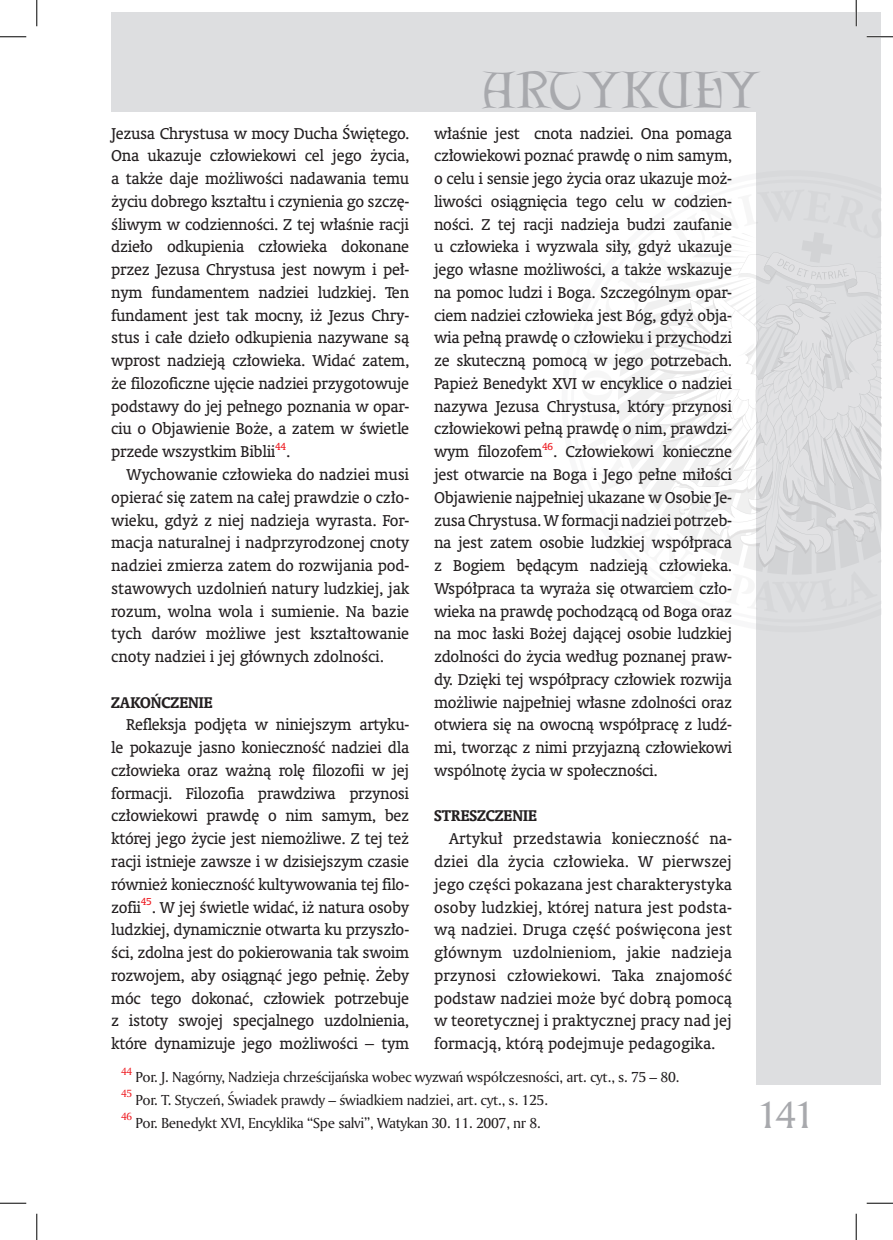
<style>
.page{position:relative;width:893px;height:1240px;background:#fff}
.page>*{position:absolute;margin:0;border:0;box-sizing:border-box;transform-origin:0 0}
.t1{font:46.55px "Lettergical PL";letter-spacing:-.005em;color:#a8a9ad}
.t2{font:36.75px "Amerigo PL";color:#a8a9ad}
.Normalny{font:15.75px/22.8px "Oranda PL";letter-spacing:-.02em;color:#231f20;text-align:justify}
.Normalny-2{font:700 15.75px "Oranda PL";color:#231f20}
.art-przypis{font:14px "Amerigo PL";letter-spacing:-.025em;color:#231f20}
.art-przypis-2{font:10.15px "Amerigo PL";color:#ee1d23}
.Normalny-3{font:10.15px "Oranda PL";color:#ee1d23}
</style>
<div class="page">
<div style="left:756px;top:12px;width:124px;height:1071px;background:#dddee0"></div>
<div style="left:111px;top:12px;width:769px;height:99px;background:#dddee0"></div>
<svg style="left:618px;top:233px;width:262px;height:341px"></svg>
<hr style="left:866px;top:36px;width:26px;height:2px;background:#fff">
<hr style="left:854px;top:0;width:2px;height:26px;background:#fff">
<svg style="left:0;top:36px;width:26px;height:1px"></svg>
<svg style="left:866px;top:36px;width:26px;height:1px"></svg>
<svg style="left:0;top:1202px;width:26px;height:1px"></svg>
<svg style="left:866px;top:1202px;width:26px;height:1px"></svg>
<svg style="left:36px;top:0;width:1px;height:26px"></svg>
<svg style="left:36px;top:1213px;width:1px;height:26px"></svg>
<svg style="left:855px;top:0;width:1px;height:26px"></svg>
<svg style="left:855px;top:1213px;width:1px;height:26px"></svg>
<p class="Normalny" style="left:111px;top:121px;width:299px">Jezusa Chrystusa w mocy Ducha Świętego.<br>Ona ukazuje człowiekowi cel jego życia, a także daje możliwości nadawania temu życiu dobrego kształtu i czynienia go szczę&shy;śliwym w codzienności. Z tej właśnie racji dzieło odkupienia człowieka dokonane przez Jezusa Chrystusa jest nowym i peł&shy;nym fundamentem nadziei ludzkiej. Ten fundament jest tak mocny, iż Jezus Chry&shy;stus i całe dzieło odkupienia nazywane są wprost nadzieją człowieka. Widać zatem, że filozoficzne ujęcie nadziei przygotowuje podstawy do jej pełnego poznania w opar&shy;ciu o Objawienie Boże, a zatem w świetle przede wszystkim Biblii</p>
<p class="Normalny-3" style="left:275px;top:439px;width:12px">44</p>
<p class="Normalny" style="left:286px;top:440px;width:6px">.</p>
<p class="Normalny" style="left:111px;top:463px;width:299px;text-indent:15px">Wychowanie człowieka do nadziei musi opierać się zatem na całej prawdzie o czło&shy;wieku, gdyż z niej nadzieja wyrasta. For&shy;macja naturalnej i nadprzyrodzonej cnoty nadziei zmierza zatem do rozwijania pod&shy;stawowych uzdolnień natury ludzkiej, jak rozum, wolna wola i sumienie. Na bazie tych darów możliwe jest kształtowanie cnoty nadziei i jej głównych zdolności.</p>
<p class="Normalny-2" style="left:111px;top:691px;width:103px">ZAKOŃCZENIE</p>
<p class="Normalny" style="left:111px;top:713px;width:299px;text-indent:15px">Refleksja podjęta w niniejszym artyku&shy;le pokazuje jasno konieczność nadziei dla człowieka oraz ważną rolę filozofii w jej formacji. Filozofia prawdziwa przynosi człowiekowi prawdę o nim samym, bez której jego życie jest niemożliwe. Z tej też racji istnieje zawsze i w dzisiejszym czasie również konieczność kultywowania tej filo&shy;zofii</p>
<p class="Normalny-3" style="left:141px;top:894px;width:12px">45</p>
<p class="Normalny" style="left:111px;top:895px;width:299px;text-indent:40px">. W jej świetle widać, iż natura osoby ludzkiej, dynamicznie otwarta ku przyszło&shy;ści, zdolna jest do pokierowania tak swoim rozwojem, aby osiągnąć jego pełnię. Żeby móc tego dokonać, człowiek potrzebuje z istoty swojej specjalnego uzdolnienia, które dynamizuje jego możliwości – tym</p>
<h1 class="t1" style="left:482px;top:61px;width:279px">ARTYKUŁY</h1>
<p class="Normalny" style="left:434px;top:121px;width:299px">właśnie jest cnota nadziei. Ona pomaga człowiekowi poznać prawdę o nim samym, o celu i sensie jego życia oraz ukazuje moż&shy;liwości osiągnięcia tego celu w codzien&shy;ności. Z tej racji nadzieja budzi zaufanie u człowieka i wyzwala siły, gdyż ukazuje jego własne możliwości, a także wskazuje na pomoc ludzi i Boga. Szczególnym opar&shy;ciem nadziei człowieka jest Bóg, gdyż obja&shy;wia pełną prawdę o człowieku i przychodzi ze skuteczną pomocą w jego potrzebach.<br>Papież Benedykt XVI w encyklice o nadziei nazywa Jezusa Chrystusa, który przynosi człowiekowi pełną prawdę o nim, prawdzi&shy;wym filozofem</p>
<p class="Normalny-3" style="left:542px;top:439px;width:12px">46</p>
<p class="Normalny" style="left:434px;top:440px;width:299px;text-indent:119px">. Człowiekowi konieczne jest otwarcie na Boga i Jego pełne miłości Objawienie najpełniej ukazane w Osobie Je&shy;zusa Chrystusa. W formacji nadziei potrzeb&shy;na jest zatem osobie ludzkiej współpraca z Bogiem będącym nadzieją człowieka.<br>Współpraca ta wyraża się otwarciem czło&shy;wieka na prawdę pochodzącą od Boga oraz na moc łaski Bożej dającej osobie ludzkiej zdolności do życia według poznanej praw&shy;dy. Dzięki tej współpracy człowiek rozwija możliwie najpełniej własne zdolności oraz otwiera się na owocną współpracę z ludź&shy;mi, tworząc z nimi przyjazną człowiekowi wspólnotę życia w społeczności.</p>
<p class="Normalny-2" style="left:434px;top:805px;width:104px">STRESZCZENIE</p>
<p class="Normalny" style="left:434px;top:827px;width:299px;text-indent:15px">Artykuł przedstawia konieczność na&shy;dziei dla życia człowieka. W pierwszej jego części pokazana jest charakterystyka osoby ludzkiej, której natura jest podsta&shy;wą nadziei. Druga część poświęcona jest głównym uzdolnieniom, jakie nadzieja przynosi człowiekowi. Taka znajomość podstaw nadziei może być dobrą pomocą w teoretycznej i praktycznej pracy nad jej formacją, którą podejmuje pedagogika.</p>
<p class="art-przypis-2" style="left:121px;top:1064px;width:13px">44</p>
<p class="art-przypis" style="left:136px;top:1067px;width:545px">Por. J. Nagórny, Nadzieja chrześcijańska wobec wyzwań współczesności, art. cyt., s. 75 – 80.</p>
<p class="art-przypis-2" style="left:121px;top:1086px;width:13px">45</p>
<p class="art-przypis" style="left:136px;top:1090px;width:413px">Por. T. Styczeń, Świadek prawdy – świadkiem nadziei, art. cyt., s. 125.</p>
<p class="art-przypis-2" style="left:121px;top:1109px;width:13px">46</p>
<p class="art-przypis" style="left:136px;top:1113px;width:406px">Por. Benedykt XVI, Encyklika “Spe salvi”, Watykan 30. 11. 2007, nr 8.</p>
<h2 class="t2" style="left:756px;top:1089px;width:59px">141</h2>
</div>
